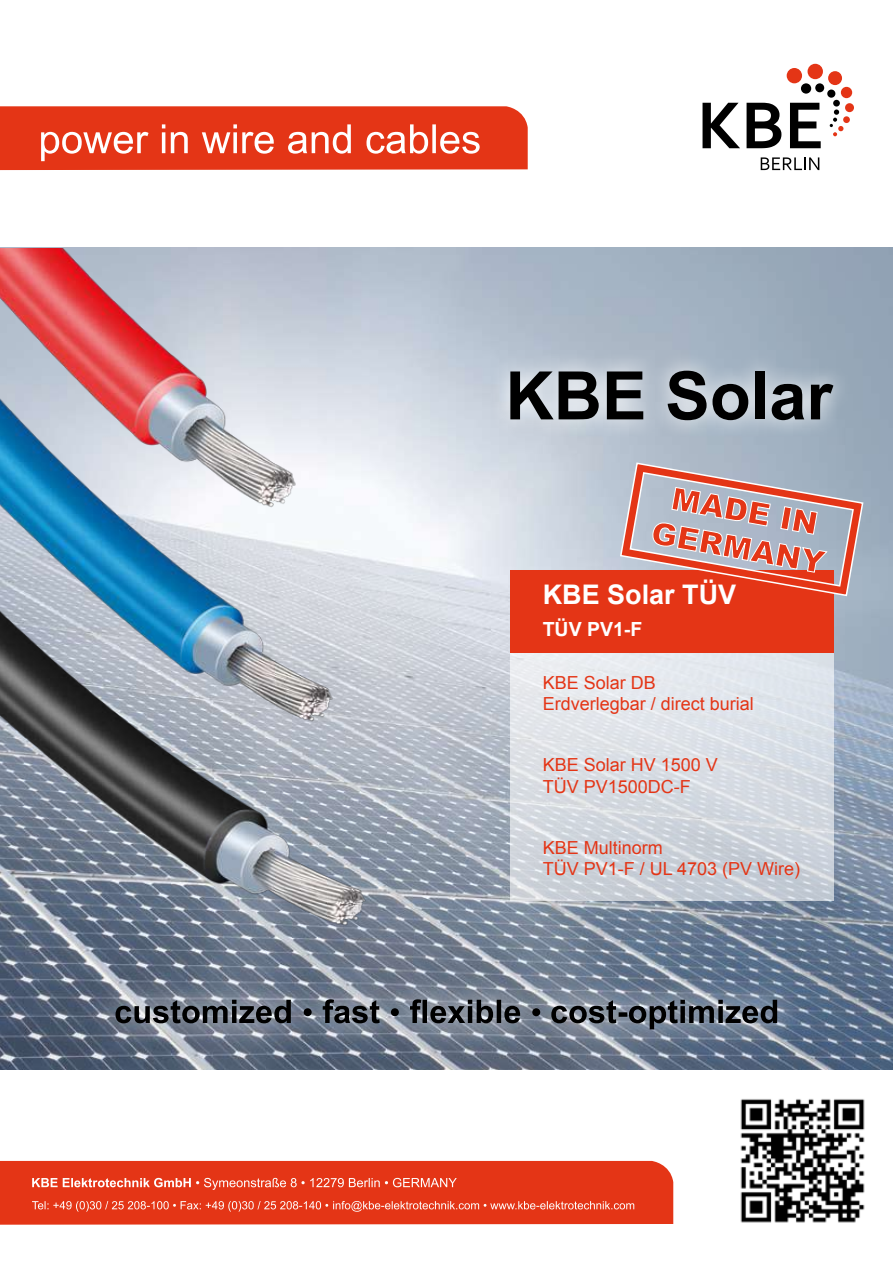
<style>
.page{position:relative;width:893px;height:1263px;background:#fff}
.page>*{position:absolute;margin:0;border:0;box-sizing:border-box;transform-origin:0 0}
.t1{font:700 66.9px "Arial";color:#000}
.t2{font:700 27px "Arial";color:#fff}
.t3{font:700 19.5px "Arial";color:#fff}
.t4{font:18px/21.6px "Arial";color:#e43516}
</style>
<div class="page">
<svg style="left:761px;top:157px;width:58px;height:13px"></svg>
<div style="left:787px;top:68px;width:15px;height:15px;background:#e43516;border-radius:50%"></div>
<div style="left:807px;top:64px;width:16px;height:15px;background:#e43516;border-radius:50%"></div>
<div style="left:828px;top:71px;width:14px;height:14px;background:#e43516;border-radius:50%"></div>
<div style="left:841px;top:87px;width:11px;height:11px;background:#e43516;border-radius:50%"></div>
<div style="left:845px;top:103px;width:9px;height:9px;background:#e43516;border-radius:50%"></div>
<div style="left:843px;top:116px;width:7px;height:7px;background:#e43516;border-radius:50%"></div>
<div style="left:815px;top:83px;width:9px;height:9px;background:#000;border-radius:50%"></div>
<div style="left:827px;top:90px;width:8px;height:8px;background:#000;border-radius:50%"></div>
<div style="left:833px;top:100px;width:7px;height:7px;background:#000;border-radius:50%"></div>
<svg style="left:830px;top:110px;width:13px;height:26px"></svg>
<div style="left:801px;top:83px;width:10px;height:11px;background:#000;border-radius:50%"></div>
<svg style="left:702px;top:103px;width:38px;height:45px"></svg>
<svg style="left:747px;top:103px;width:34px;height:45px"></svg>
<svg style="left:790px;top:103px;width:31px;height:45px"></svg>
<svg style="left:0;top:1161px;width:673px;height:64px;background:#e54427"></svg>
<svg style="left:0;top:106px;width:528px;height:64px;background:#e64a2f"></svg>
<img style="left:0;top:248px;width:893px;height:821px">
<svg style="left:510px;top:653px;width:324px;height:248px;background:#d9dde4"></svg>
<img style="left:740px;top:1099px;width:125px;height:124px">
<div style="left:510px;top:570px;width:324px;height:83px;background:#e43516"></div>
<svg style="left:490px;top:350px;width:403px;height:143px;background:#b8c3d0"></svg>
<img style="left:0;top:248px;width:404px;height:707px">
<svg style="left:619px;top:462px;width:245px;height:135px"></svg>
<svg style="left:86px;top:970px;width:728px;height:95px;background:#717d90"></svg>
<svg style="left:116px;top:999px;width:661px;height:30px;background:#616973"></svg>
<h1 class="t1" style="left:505px;top:351px;width:329px">KBE Solar</h1>
<h2 class="t2" style="left:543px;top:576px;width:195px">KBE Solar TÜV</h2>
<p class="t3" style="left:543px;top:616px;width:101px">TÜV PV1-F</p>
<p class="t4" style="left:543px;top:672px;width:213px">KBE Solar DB<br>Erdverlegbar / direct burial</p>
<p class="t4" style="left:543px;top:754px;width:177px">KBE Solar HV 1500 V<br>TÜV PV1500DC-F</p>
<p class="t4" style="left:543px;top:837px;width:259px">KBE Multinorm<br>TÜV PV1-F / UL 4703 (PV Wire)</p>
</div>
